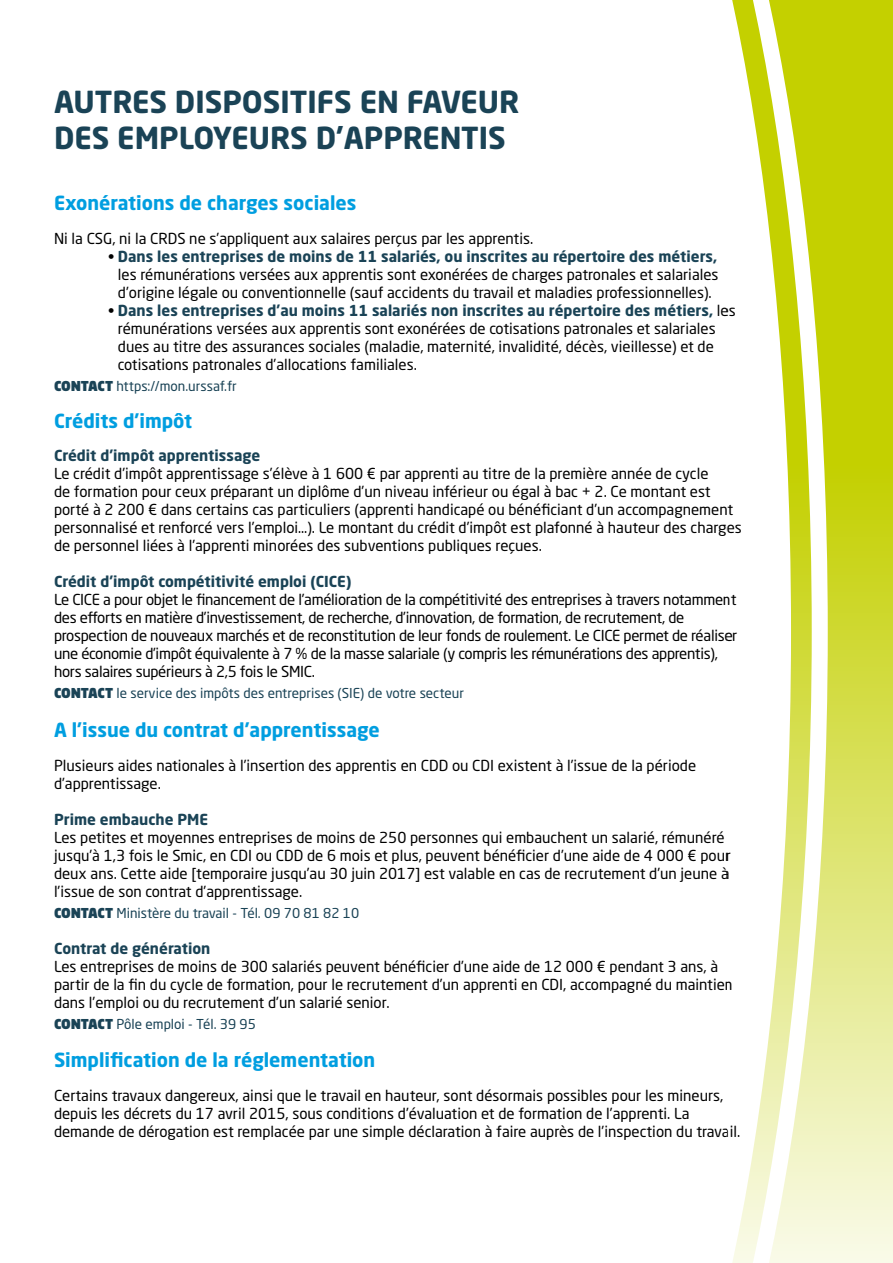
<style>
.page{position:relative;width:893px;height:1263px;background:#fff}
.page>*{position:absolute;margin:0;border:0;box-sizing:border-box;transform-origin:0 0}
.t1{font:700 30px/36px "Neo Sans Std";color:#1a4356}
.t2{font:700 19.2px "Neo Sans Std";color:#009ee0}
.t3{font:15px/18px "Neo Sans Std";color:#000}
.t4{font:15px/18px "Neo Sans Std";letter-spacing:-.02em;color:#000}
.t5{font:700 15px "Neo Sans Std";color:#1a4356}
.t6{font:13.5px "Neo Sans Std";color:#1a4356}
.t7{font:900 13.5px "Neo Sans Std";letter-spacing:-.015em;color:#1a4356}
.s1{font-weight:700;color:#1a4356}
</style>
<div class="page">
<svg style="left:732px;top:0;width:161px;height:1263px"></svg>
<h1 class="t1" style="left:54px;top:83px;width:467px">Autres dispositifs en faveur des employeurs d’apprentis</h1>
<p class="t2" style="left:54px;top:190px;width:304px">Exonérations de charges sociales</p>
<p class="t3" style="left:54px;top:229px;width:481px">N i la CSG, ni la CRDS ne s’appliquent aux salaires perçus par les apprentis.</p>
<p class="t3" style="left:118px;top:247px;width:602px;text-align:justify;text-indent:-10px">• <span class="s1">Dans les entreprises de moins de 11 salariés, ou inscrites au répertoire des métiers, </span>les rémunérations versées aux apprentis sont exonérées de charges patronales et salariales d’origine légale ou conventionnelle (sauf accidents du travail et maladies professionnelles).</p>
<p class="t3" style="left:118px;top:301px;width:619px;text-indent:-10px">• <span class="s1">Dans les entreprises d’au moins 11 salariés non inscrites au répertoire des métiers,</span> les rémunérations versées aux apprentis sont exonérées de cotisations patronales et salariales dues au titre des assurances sociales (maladie, maternité, invalidité, décès, vieillesse) et de cotisations patronales d’allocations familiales.</p>
<p class="t7" style="left:54px;top:377px;width:17px">CONTACT</p>
<p class="t6" style="left:116px;top:378px;width:122px">https://mon.urssaf.fr</p>
<p class="t2" style="left:54px;top:409px;width:140px">Crédits d’impôt</p>
<p class="t5" style="left:54px;top:445px;width:208px">Crédit d’impôt apprentissage</p>
<p class="t3" style="left:54px;top:464px;width:689px">Le crédit d’impôt apprentissage s’élève à 1 600 € par apprenti au titre de la première année de cycle<br>de formation pour ceux préparant un diplôme d’un niveau inférieur ou égal à bac + 2. Ce montant est porté à 2 200 € dans certains cas particuliers (apprenti handicapé ou bénéficiant d’un accompagnement personnalisé et renforcé vers l’emploi…). Le montant du crédit d’impôt est plafonné à hauteur des charges de personnel liées à l’apprenti minorées des subventions publiques reçues.</p>
<p class="t5" style="left:54px;top:571px;width:299px">Crédit d’impôt compétitivité emploi (CICE)</p>
<p class="t4" style="left:54px;top:590px;width:685px">Le CICE a pour objet le financement de l’amélioration de la compétitivité des entreprises à travers notamment des efforts en matière d’investissement, de recherche, d’innovation, de formation, de recrutement, de prospection de nouveaux marchés et de reconstitution de leur fonds de roulement. Le CICE permet de réaliser une économie d’impôt équivalente à 7 % de la masse salariale (y compris les rémunérations des apprentis), hors salaires supérieurs à 2,5 fois le SMIC.</p>
<p class="t7" style="left:54px;top:684px;width:17px">CONTACT</p>
<p class="t6" style="left:116px;top:684px;width:349px">le service des impôts des entreprises (SIE) de votre secteur</p>
<p class="t2" style="left:54px;top:717px;width:327px">A l’issue du contrat d’apprentissage</p>
<p class="t3" style="left:54px;top:756px;width:644px">Plusieurs aides nationales à l’insertion des apprentis en CDD ou CDI existent à l’issue de la période d’apprentissage.</p>
<p class="t5" style="left:54px;top:810px;width:135px">Prime embauche PME</p>
<p class="t3" style="left:54px;top:828px;width:678px">Les petites et moyennes entreprises de moins de 250 personnes qui embauchent un salarié, rémunéré jusqu’à 1,3 fois le Smic, en CDI ou CDD de 6 mois et plus, peuvent bénéficier d’une aide de 4 000 € pour deux ans. Cette aide [temporaire jusqu’au 30 juin 2017] est valable en cas de recrutement d’un jeune à l’issue de son contrat d’apprentissage.</p>
<p class="t7" style="left:54px;top:904px;width:17px">CONTACT</p>
<p class="t6" style="left:116px;top:905px;width:244px">Ministère du travail - Tél. 09 70 81 82 10</p>
<p class="t5" style="left:54px;top:939px;width:158px">Contrat de génération</p>
<p class="t3" style="left:54px;top:957px;width:681px">Les entreprises de moins de 300 salariés peuvent bénéficier d’une aide de 12 000 € pendant 3 ans, à partir de la fin du cycle de formation, pour le recrutement d’un apprenti en CDI, accompagné du maintien dans l’emploi ou du recrutement d’un salarié senior.</p>
<p class="t7" style="left:54px;top:1015px;width:17px">CONTACT</p>
<p class="t6" style="left:116px;top:1016px;width:141px">Pôle emploi - Tél. 39 95</p>
<p class="t2" style="left:54px;top:1047px;width:323px">Simplification de la réglementation</p>
<p class="t3" style="left:54px;top:1086px;width:688px">Certains travaux dangereux, ainsi que le travail en hauteur, sont désormais possibles pour les mineurs, depuis les décrets du 17 avril 2015, sous conditions d’évaluation et de formation de l’apprenti. La demande de dérogation est remplacée par une simple déclaration à faire auprès de l’inspection du travail.</p>
</div>
